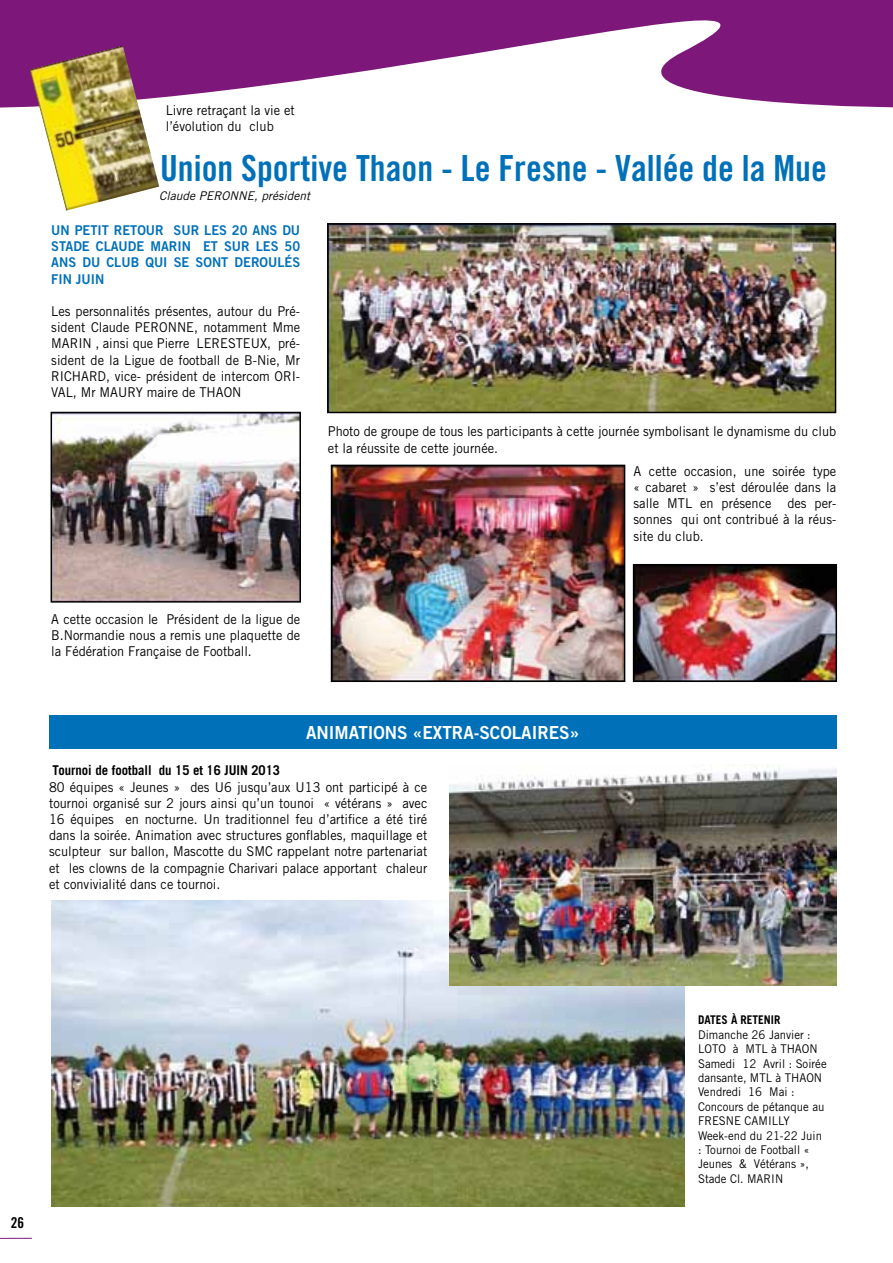
<style>
.page{position:relative;width:893px;height:1263px;background:#fff}
.page>*{position:absolute;margin:0;border:0;box-sizing:border-box;transform-origin:0 0}
.t1{font:36px "Trade Gothic Bold Cond Twenty";color:#0071b9}
.t2{font:18px "Trade Gothic Bold Two";color:#fff;scale:.95 1}
.t3{font:15px "Trade Gothic Bold Cond Twenty";color:#000}
.t4{font:13.5px/16.2px "Trade Gothic";color:#000;text-align:justify;scale:.95 1}
.t5{font:13.5px "Trade Gothic Bold Two";color:#0071b9;scale:.95 1}
.t6{font:700 13.5px "Trade Gothic";color:#000;scale:.95 1}
.t7{font:12px/14.4px "Trade Gothic";color:#000;scale:.95 1}
.t8{font:italic 12px "Trade Gothic";color:#000}
.t9{font:700 12px "Trade Gothic";color:#000;scale:.95 1}
</style>
<div class="page">
<svg style="left:0;top:0;width:893px;height:108px;fill:#7d177a"></svg>
<hr style="left:0;top:1238px;width:32px;height:1px;background:#7d177a">
<img style="left:54px;top:415px;width:244px;height:185px">
<div style="left:51px;top:412px;width:250px;height:191px;border:2px solid #000"></div>
<img style="left:330px;top:226px;width:503px;height:184px">
<div style="left:327px;top:223px;width:509px;height:190px;border:2px solid #000"></div>
<img style="left:30px;top:46px;width:129px;height:165px">
<img style="left:334px;top:468px;width:288px;height:211px">
<div style="left:331px;top:465px;width:294px;height:217px;border:2px solid #000"></div>
<img style="left:636px;top:567px;width:198px;height:112px">
<div style="left:633px;top:564px;width:204px;height:118px;border:2px solid #000"></div>
<div style="left:49px;top:715px;width:787px;height:33px;background:#0071b9"></div>
<img style="left:51px;top:901px;width:634px;height:305px">
<img style="left:449px;top:765px;width:387px;height:220px">
<p class="t4" style="left:166px;top:102px;width:137px">Livre retraçant la vie et l’évolution du club</p>
<h1 class="t1" style="left:160px;top:146px;width:668px">Union Sportive Thaon - Le Fresne - Vallée de la Mue</h1>
<p class="t8" style="left:159px;top:188px;width:152px">Claude PERONNE, président</p>
<p class="t5" style="left:51px;top:222px;width:33px">UN PETIT</p>
<p class="t5" style="left:114px;top:222px;width:10px">RETOUR</p>
<p class="t5" style="left:174px;top:222px;width:10px">SUR</p>
<p class="t5" style="left:204px;top:222px;width:9px">LES</p>
<p class="t5" style="left:232px;top:222px;width:32px">20 ANS</p>
<p class="t5" style="left:282px;top:222px;width:10px">DU</p>
<p class="t5" style="left:51px;top:238px;width:18px">STADE</p>
<p class="t5" style="left:96px;top:238px;width:18px">CLAUDE</p>
<p class="t5" style="left:150px;top:238px;width:88px">MARIN ET SUR</p>
<p class="t5" style="left:256px;top:238px;width:9px">LES</p>
<p class="t5" style="left:285px;top:238px;width:18px">50</p>
<p class="t5" style="left:51px;top:254px;width:10px">ANS</p>
<p class="t5" style="left:82px;top:254px;width:35px">DU CLUB</p>
<p class="t5" style="left:145px;top:254px;width:9px">QUI</p>
<p class="t5" style="left:174px;top:254px;width:33px">SE SONT</p>
<p class="t5" style="left:235px;top:254px;width:10px">DEROUL</p>
<p class="t5" style="left:285px;top:254px;width:17px">ÉS</p>
<p class="t5" style="left:51px;top:270px;width:8px">FIN</p>
<p class="t5" style="left:76px;top:270px;width:15px">JUIN</p>
<p class="t4" style="left:51px;top:303px;width:264px">Les personnalités présentes, autour du Pré&shy;sident Claude PERONNE, notamment Mme MARIN , ainsi que Pierre LERESTEUX, pré&shy;sident de la Ligue de football de B-Nie, Mr RICHARD, vice- président de intercom ORI-VAL, Mr MAURY maire de THAON</p>
<p class="t4" style="left:328px;top:423px;width:537px">Photo de groupe de tous les participants à cette journée symbolisant le dynamisme du club et la réussite de cette journée.</p>
<p class="t4" style="left:634px;top:463px;width:215px">A cette occasion, une soirée type « cabaret » s’est déroulée dans la salle MTL en présence des per&shy;sonnes qui ont contribué à la réus&shy;site du club.</p>
<p class="t4" style="left:51px;top:611px;width:263px">A cette occasion le Président de la ligue de B.Normandie nous a remis une plaquette de la Fédération Française de Football.</p>
<h2 class="t2" style="left:306px;top:721px;width:12px">ANIMATIONS</h2>
<h2 class="t2" style="left:413px;top:721px;width:22px">«EXTRA</h2>
<h2 class="t2" style="left:474px;top:721px;width:18px">-SCOLAIRES</h2>
<h2 class="t2" style="left:570px;top:721px;width:12px">»</h2>
<p class="t6" style="left:49px;top:762px;width:245px">⇒Tournoi de football du 15 et 16 JUIN 2013</p>
<p class="t4" style="left:49px;top:778px;width:400px">80 équipes « Jeunes » des U6 jusqu’aux U13 ont participé à ce tournoi organisé sur 2 jours ainsi qu’un tounoi « vétérans » avec 16 équipes en nocturne. Un traditionnel feu d’artifice a été tiré dans la soirée. Animation avec structures gonflables, maquillage et sculpteur sur ballon, Mascotte du SMC rappelant notre partenariat et les clowns de la compagnie Charivari palace apportant chaleur et convivialité dans ce tournoi.</p>
<p class="t3" style="left:11px;top:1213px;width:15px">26</p>
<p class="t9" style="left:698px;top:1013px;width:88px">Dates à retenir</p>
<p class="t7" style="left:698px;top:1027px;width:137px">Dimanche 26 Janvier :<br>LOTO à MTL à THAON<br>Samedi 12 Avril : Soirée dansante, MTL à THAON<br>Vendredi 16 Mai :<br>Concours de pétanque au<br>FRESNE CAMILLY<br>Week-end du 21-22 Juin : Tournoi de Football «<br>Jeunes &amp; Vétérans »,<br>Stade Cl. MARIN</p>
</div>
